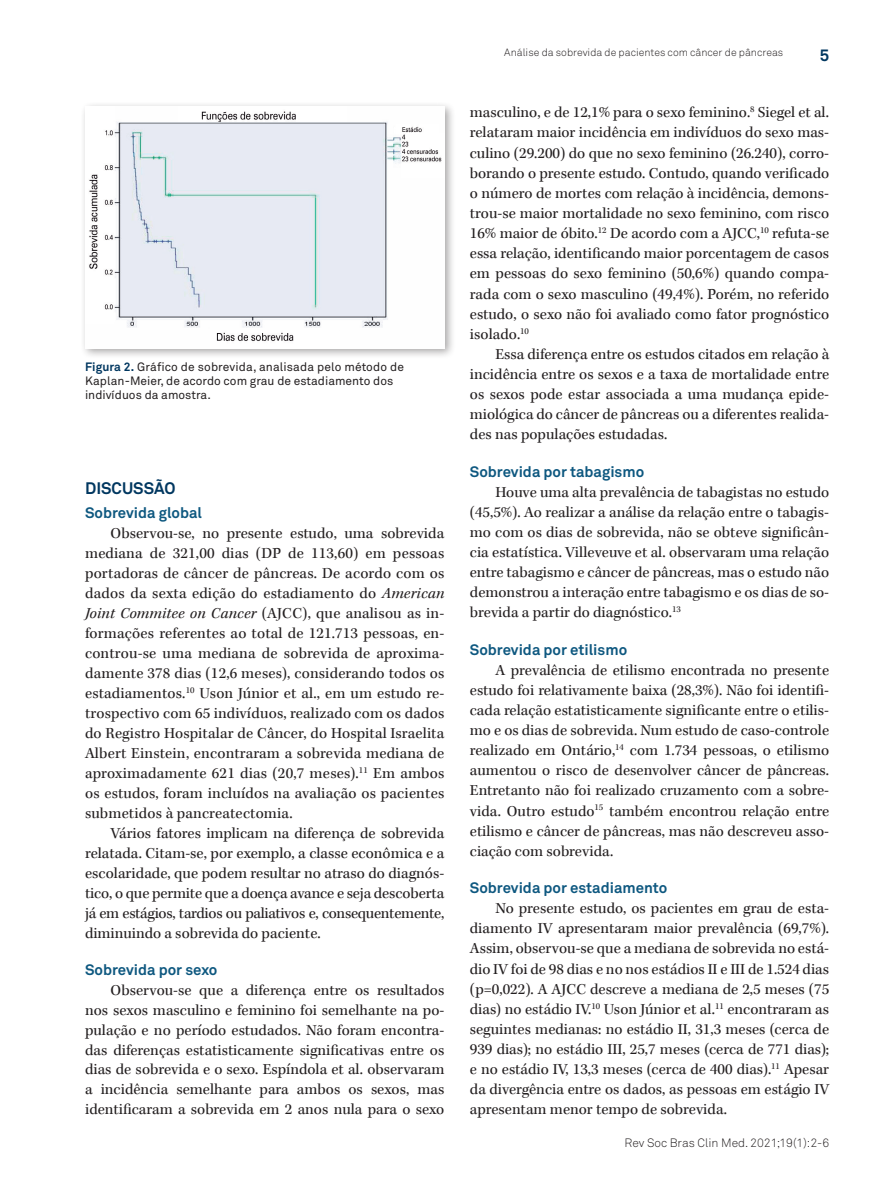
<style>
.page{position:relative;width:893px;height:1191px;background:#fff}
.page>*{position:absolute;margin:0;border:0;box-sizing:border-box;transform-origin:0 0}
._4_1_Intertitulo_1{font:700 16.5px "Akkurat Pro";color:#003760}
._0_Texto{font:15.75px/20.1px "Kepler Std";letter-spacing:.005em;color:#231f20;text-align:justify}
._4_2_Intertitulo_2{font:700 15px "Akkurat Pro";color:#0e5880}
._6_Figura{font:12px/14.2px "Akkurat Pro";color:#231f20}
.t1{font:12px "Akkurat Light Pro";color:#231f20}
.t2{font:10.5px "Akkurat Light Pro";color:#231f20}
.s1{font-weight:700;color:#003760}
.s2{font-style:italic}
</style>
<div class="page">
<div style="left:80px;top:101px;width:376px;height:258px;background:#231f20;opacity:.4"></div>
<img style="left:85px;top:106px;width:359px;height:242px">
<p class="_6_Figura" style="left:85px;top:360px;width:320px"><span class="s1">Figura 2.</span> Gráfico de sobrevida, analisada pelo método de<br>Kaplan-Meier, de acordo com grau de estadiamento dos indivíduos da amostra.</p>
<p class="_4_1_Intertitulo_1" style="left:85px;top:478px;width:92px">DISCUSSÃO</p>
<p class="_4_2_Intertitulo_2" style="left:85px;top:503px;width:118px">Sobrevida global</p>
<p class="_0_Texto" style="left:85px;top:524px;width:361px;text-indent:26px">Observou-se, no presente estudo, uma sobrevida mediana de 321,00 dias (DP de 113,60) em pessoas portadoras de câncer de pâncreas. De acordo com os dados da sexta edição do estadiamento do <span class="s2">American Joint Commitee on Cancer</span> (AJCC), que analisou as in&shy;formações referentes ao total de 121.713 pessoas, en&shy;controu-se uma mediana de sobrevida de aproxima&shy;damente 378 dias (12,6 meses), considerando todos os estadiamentos.<sup>10</sup> Uson Júnior et al., em um estudo re&shy;trospectivo com 65 indivíduos, realizado com os dados do Registro Hospitalar de Câncer, do Hospital Israelita Albert Einstein, encontraram a sobrevida mediana de aproximadamente 621 dias (20,7 meses).<sup>11</sup> Em ambos os estudos, foram incluídos na avaliação os pacientes submetidos à pancreatectomia.</p>
<p class="_0_Texto" style="left:85px;top:823px;width:361px;text-indent:26px">Vários fatores implicam na diferença de sobrevida relatada. Citam-se, por exemplo, a classe econômica e a escolaridade, que podem resultar no atraso do diagnós&shy;tico, o que permite que a doença avance e seja descoberta já em estágios, tardios ou paliativos e, consequentemente, diminuindo a sobrevida do paciente.</p>
<p class="_4_2_Intertitulo_2" style="left:85px;top:960px;width:134px">Sobrevida por sexo</p>
<p class="_0_Texto" style="left:85px;top:980px;width:361px;text-indent:26px">Observou-se que a diferença entre os resultados nos sexos masculino e feminino foi semelhante na po&shy;pulação e no período estudados. Não foram encontra&shy;das diferenças estatisticamente significativas entre os dias de sobrevida e o sexo. Espíndola et al. observaram a incidência semelhante para ambos os sexos, mas identificaram a sobrevida em 2 anos nula para o sexo</p>
<p class="t2" style="left:504px;top:47px;width:280px">Análise da sobrevida de pacientes com câncer de pâncreas</p>
<p class="_4_1_Intertitulo_1" style="left:820px;top:45px;width:11px">5</p>
<p class="_0_Texto" style="left:470px;top:103px;width:361px">masculino, e de 12,1% para o sexo feminino.<sup>8</sup> Siegel et al. relataram maior incidência em indivíduos do sexo mas&shy;culino (29.200) do que no sexo feminino (26.240), corro&shy;borando o presente estudo. Contudo, quando verificado o número de mortes com relação à incidência, demons&shy;trou-se maior mortalidade no sexo feminino, com risco 16% maior de óbito.<sup>12</sup> De acordo com a AJCC,<sup>10</sup> refuta-se essa relação, identificando maior porcentagem de casos em pessoas do sexo feminino (50,6%) quando compa&shy;rada com o sexo masculino (49,4%). Porém, no referido estudo, o sexo não foi avaliado como fator prognóstico isolado.<sup>10</sup></p>
<p class="_0_Texto" style="left:470px;top:344px;width:361px;text-indent:26px">Essa diferença entre os estudos citados em relação à incidência entre os sexos e a taxa de mortalidade entre os sexos pode estar associada a uma mudança epide&shy;miológica do câncer de pâncreas ou a diferentes realida&shy;des nas populações estudadas.</p>
<p class="_4_2_Intertitulo_2" style="left:470px;top:462px;width:176px">Sobrevida por tabagismo</p>
<p class="_0_Texto" style="left:470px;top:482px;width:361px;text-indent:26px">Houve uma alta prevalência de tabagistas no estudo (45,5%). Ao realizar a análise da relação entre o tabagis&shy;mo com os dias de sobrevida, não se obteve significân&shy;cia estatística. Villeveuve et al. observaram uma relação entre tabagismo e câncer de pâncreas, mas o estudo não demonstrou a interação entre tabagismo e os dias de so&shy;brevida a partir do diagnóstico.<sup>13</sup></p>
<p class="_4_2_Intertitulo_2" style="left:470px;top:640px;width:159px">Sobrevida por etilismo</p>
<p class="_0_Texto" style="left:470px;top:660px;width:361px;text-indent:26px">A prevalência de etilismo encontrada no presente estudo foi relativamente baixa (28,3%). Não foi identifi&shy;cada relação estatisticamente significante entre o etilis&shy;mo e os dias de sobrevida. Num estudo de caso-controle realizado em Ontário,<sup>14</sup> com 1.734 pessoas, o etilismo aumentou o risco de desenvolver câncer de pâncreas.<br>Entretanto não foi realizado cruzamento com a sobre&shy;vida. Outro estudo<sup>15</sup> também encontrou relação entre etilismo e câncer de pâncreas, mas não descreveu asso&shy;ciação com sobrevida.</p>
<p class="_4_2_Intertitulo_2" style="left:470px;top:878px;width:199px">Sobrevida por estadiamento</p>
<p class="_0_Texto" style="left:470px;top:898px;width:361px;text-indent:26px">No presente estudo, os pacientes em grau de esta&shy;diamento IV apresentaram maior prevalência (69,7%).<br>Assim, observou-se que a mediana de sobrevida no está&shy;dio IV foi de 98 dias e no nos estádios II e III de 1.524 dias (p=0,022). A AJCC descreve a mediana de 2,5 meses (75 dias) no estádio IV.<sup>10</sup> Uson Júnior et al.<sup>11</sup> encontraram as seguintes medianas: no estádio II, 31,3 meses (cerca de 939 dias); no estádio III, 25,7 meses (cerca de 771 dias); e no estádio IV, 13,3 meses (cerca de 400 dias).<sup>11</sup> Apesar da divergência entre os dados, as pessoas em estágio IV apresentam menor tempo de sobrevida.</p>
<p class="t1" style="left:625px;top:1135px;width:206px">Rev Soc Bras Clin Med. 2021;19(1):2-6</p>
</div>
